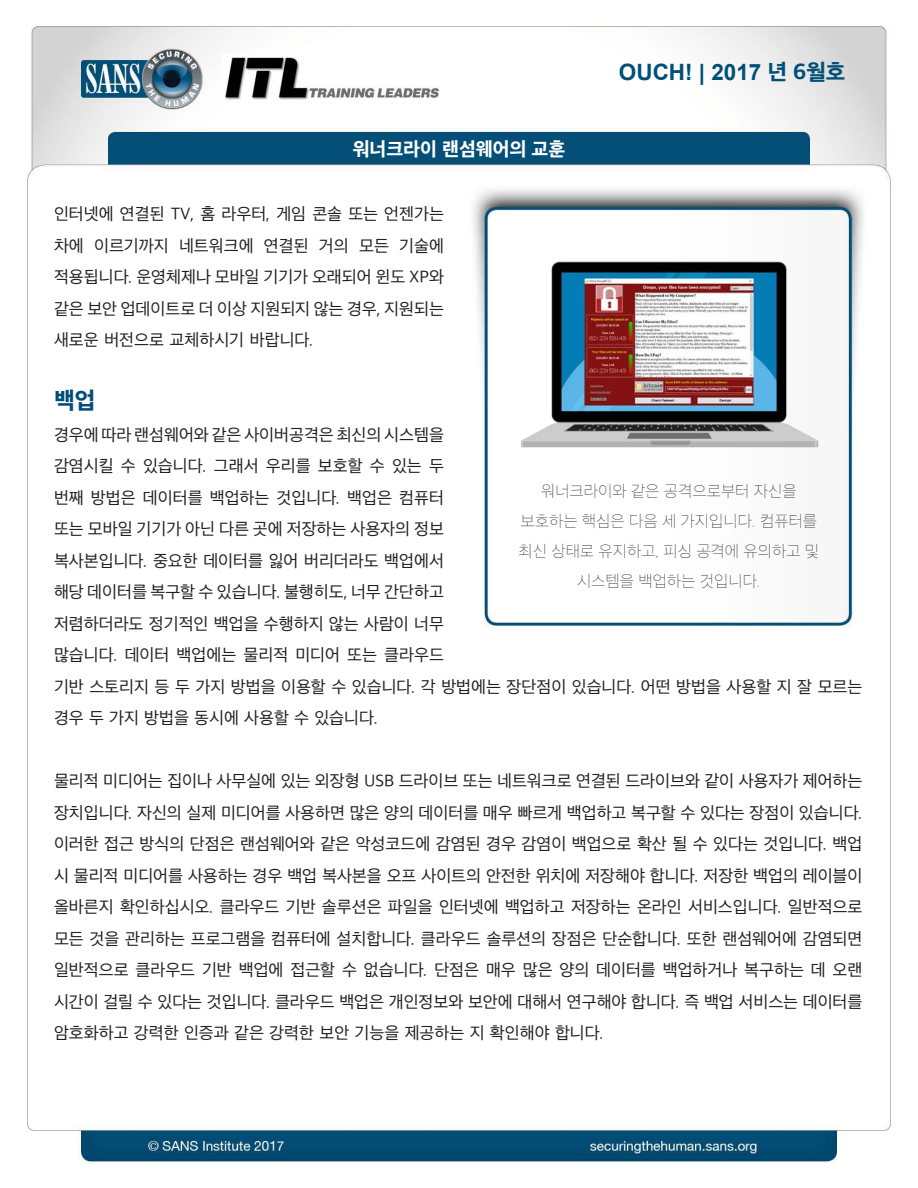
<style>
.page{position:relative;width:918px;height:1188px;background:#fff}
.page>*{position:absolute;margin:0;border:0;box-sizing:border-box;transform-origin:0 0}
.MainText{font:800 24px "Apple SD Gothic Neo";color:#024e77}
.t1{font:700 22.5px "Arial";color:#004f77}
.t2{font:800 19.5px "Apple SD Gothic Neo";color:#fff}
.MainText-2{font:17.25px/31.5px "Apple SD Gothic Neo";color:#231f20}
.t3{font:100 16.5px/30px "Apple SD Gothic Neo";color:#231f20;text-align:center}
.s1{font-family:"Apple SD Gothic Neo";font-weight:800}
</style>
<div class="page">
<img style="left:26px;top:25px;width:865px;height:1139px">
<img style="left:500px;top:230px;width:337px;height:253px">
<p class="t2" style="left:353px;top:139px;width:214px">워너크라이 랜섬웨어의 교훈</p>
<p class="MainText-2" style="left:54px;top:199px;width:392px;text-align:right">인터넷에 연결된 TV 홈, 라우터, 게임 콘솔 또는 언젠가는 기술에</p>
<p class="MainText-2" style="left:54px;top:231px;width:392px">차에<br>적용됩니다. 운영체제나 모바일 기기가 오래되어 윈도 XP와 같은 보안 업데이트로 더 이상 지원되지 않는 경우, 지원되는 새로운 버전으로 교체하시기 바랍니다.</p>
<p class="MainText-2" style="left:94px;top:231px;width:76px">이르기까지</p>
<p class="MainText-2" style="left:179px;top:231px;width:76px">네트워크에</p>
<p class="MainText-2" style="left:264px;top:231px;width:46px">연결된</p>
<p class="MainText-2" style="left:319px;top:231px;width:31px">거의</p>
<p class="MainText-2" style="left:359px;top:231px;width:31px">모든</p>
<h2 class="t1" style="left:619px;top:57px;width:228px">OUCH! | 2017 <span class="s1">년 6월호</span></h2>
<p class="MainText" style="left:54px;top:388px;width:43px">백업</p>
<p class="MainText-2" style="left:54px;top:420px;width:810px">경우에 따라 랜섬웨어와 같은 사이버공격은 최신의 시스템을<br>감염시킬 수 있습니다. 그래서 우리를 보호할 수 있는 두<br>번째 방법은 데이터를 백업하는 것입니다. 백업은 컴퓨터<br>또는 모바일 기기가 아닌 다른 곳에 저장하는 사용자의 정보<br>복사본입니다. 중요한 데이터를 잃어 버리더라도 백업에서<br>해당 데이터를 복구할 수 있습니다. 불행히도, 너무 간단하고<br>저렴하더라도 정기적인 백업을 수행하지 않는 사람이 너무<br>많습니다. 데이터 백업에는 물리적 미디어 또는 클라우드<br>기반 스토리지 등 두 가지 방법을 이용할 수 있습니다 각. 방법에는 장단점이 있습니다. 어떤 방법을 사용할 지 잘 모르는 경우 두 가지 방법을 동시에 사용할 수 있습니다.</p>
<p class="t3" style="left:519px;top:477px;width:302px">워너크라이와 같은 공격으로부터 자신을 보호하는 핵심은 다음 세 가지입니다. 컴퓨터를 최신 상태로 유지하고, 피싱 공격에 유의하고 및 시스템을 백업하는 것입니다.</p>
<p class="MainText-2" style="left:54px;top:766px;width:810px;text-align:justify">물리적 미디어는 집이나 사무실에 있는 외장형 USB 드라이브 또는 네트워크로 연결된 드라이브와 같이 사용자가 제어하는 장치입니다. 자신의 실제 미디어를 사용하면 많은 양의 데이터를 매우 빠르게 백업하고 복구할 수 있다는 장점이 있습니다. 이러한 접근 방식의 단점은 랜섬웨어와 같은 악성코드에 감염된 경우 감염이 백업으로 확산 될 수 있다는 것입니다. 백업 시 물리적 미디어를 사용하는 경우 백업 복사본을 오프 사이트의 안전한 위치에 저장해야 합니다. 저장한 백업의 레이블이 올바른지 확인하십시오. 클라우드 기반 솔루션은 파일을 인터넷에 백업하고 저장하는 온라인 서비스입니다. 일반적으로 모든 것을 관리하는 프로그램을 컴퓨터에 설치합니다. 클라우드 솔루션의 장점은 단순합니다. 또한 랜섬웨어에 감염되면 일반적으로 클라우드 기반 백업에 접근할 수 없습니다. 단점은 매우 많은 양의 데이터를 백업하거나 복구하는 데 오랜 시간이 걸릴 수 있다는 것입니다. 클라우드 백업은 개인정보와 보안에 대해서 연구해야 합니다 즉. 백업 서비스는 데이터를 암호화하고 강력한 인증과 같은 강력한 보안 기능을 제공하는 지 확인해야 합니다.</p>
</div>
